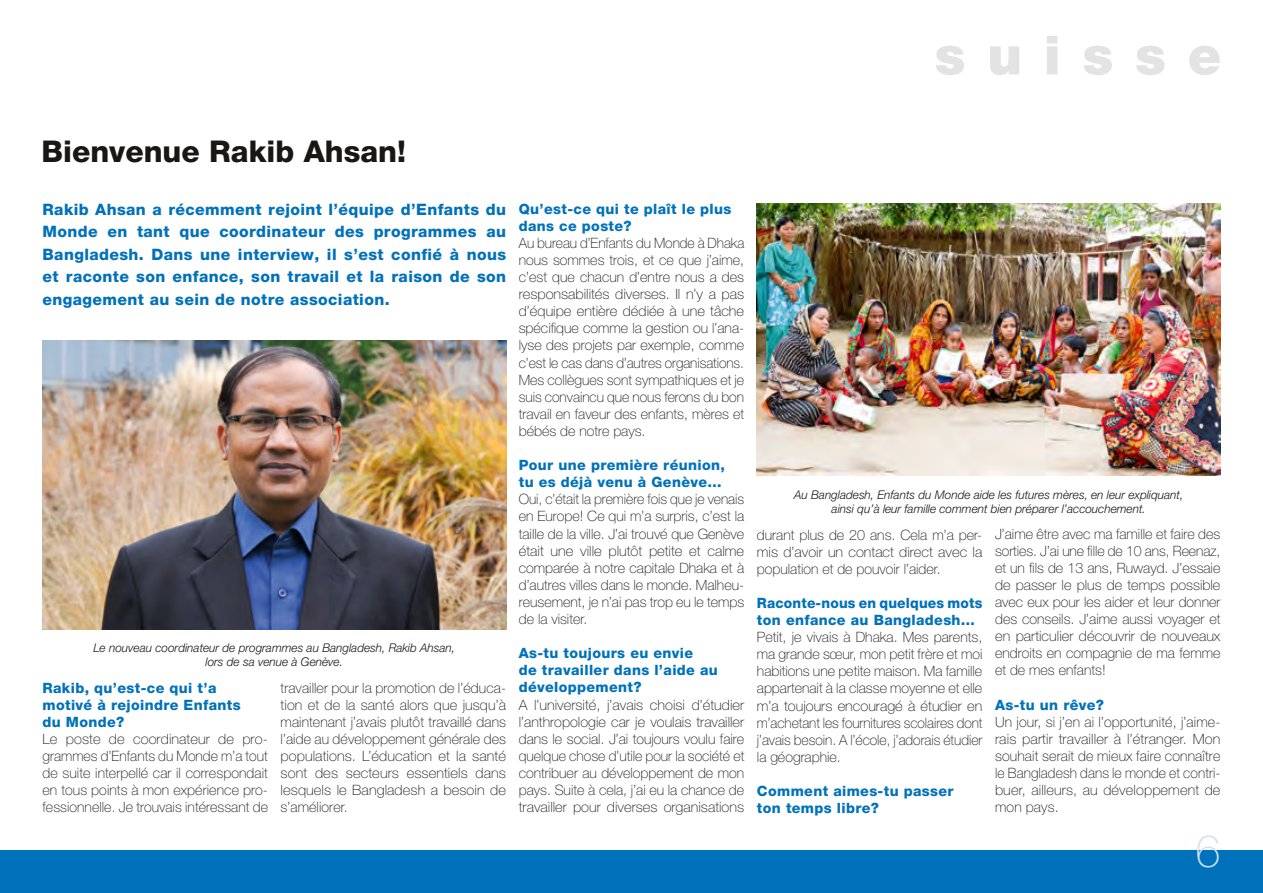
<style>
.page{position:relative;width:1263px;height:893px;background:#fff}
.page>*{position:absolute;margin:0;border:0;box-sizing:border-box;transform-origin:0 0}
.t1{font:900 54px "Helvetica Neue LT Pro";letter-spacing:.4em;color:#e3e3e3}
.t2{font:100 45px "Helvetica Neue LT Pro";color:#d3dff3}
.t3{font:800 30px "Helvetica Neue LT Pro";color:#181716}
.t4{font:800 15.75px/22.5px "Helvetica Neue LT Pro";letter-spacing:.025em;color:#0071bb;text-align:justify}
.t5{font:100 14.25px/17.1px "Helvetica Neue LT Pro";color:#181716;text-align:justify}
.t6{font:800 14.25px/17.1px "Helvetica Neue LT Pro";letter-spacing:.025em;color:#0071bb}
.t7{font:italic 300 12px/14.4px "Helvetica Neue LT Pro";color:#181716;text-align:center}
</style>
<div class="page">
<div style="left:0;top:850px;width:1263px;height:43px;background:#0071bb"></div>
<img style="left:43px;top:340px;width:463px;height:289px">
<img style="left:757px;top:203px;width:463px;height:272px">
<h1 class="t1" style="left:934px;top:23px;width:289px">suisse</h1>
<h3 class="t3" style="left:41px;top:133px;width:366px">Bienvenue Rakib Ahsan!</h3>
<p class="t4" style="left:43px;top:198px;width:465px">Rakib Ahsan a récemment rejoint l’équipe d’Enfants du Monde en tant que coordinateur des programmes au Bangladesh. Dans une interview, il s’est confié à nous et raconte son enfance, son travail et la raison de son engagement au sein de notre association.</p>
<p class="t7" style="left:93px;top:640px;width:363px">Le nouveau coordinateur de programmes au Bangladesh, Rakib Ahsan, lors de sa venue à Genève.</p>
<p class="t6" style="left:43px;top:679px;width:200px">Rakib, qu’est-ce qui t’a motivé à rejoindre Enfants du Monde?</p>
<p class="t5" style="left:43px;top:730px;width:227px">Le poste de coordinateur de pro&shy;grammes d’Enfants du Monde m’a tout de suite interpellé car il correspondait en tous points à mon expérience pro&shy;fessionnelle. Je trouvais intéressant de</p>
<p class="t5" style="left:281px;top:679px;width:227px">travailler pour la promotion de l’éduca&shy;tion et de la santé alors que jusqu’à maintenant j’avais plutôt travaillé dans l’aide au développement générale des populations. L’éducation et la santé sont des secteurs essentiels dans lesquels le Bangladesh a besoin de s’améliorer.</p>
<p class="t6" style="left:519px;top:200px;width:214px">Qu’est-ce qui te plaît le plus dans ce poste?</p>
<p class="t5" style="left:519px;top:234px;width:227px">Au bureau d’Enfants du Monde à Dhaka nous sommes trois, et ce que j’aime, c’est que chacun d’entre nous a des responsabilités diverses. Il n’y a pas d’équipe entière dédiée à une tâche spécifique comme la gestion ou l’ana&shy;lyse des projets par exemple, comme c’est le cas dans d’autres organisations.<br>Mes collègues sont sympathiques et je suis convaincu que nous ferons du bon travail en faveur des enfants, mères et bébés de notre pays.</p>
<p class="t6" style="left:519px;top:456px;width:208px">Pour une première réunion, tu es déjà venu à Genève…</p>
<p class="t5" style="left:519px;top:491px;width:227px">Oui, c’était la première fois que je venais en Europe! Ce qui m’a surpris, c’est la taille de la ville. J’ai trouvé que Genève était une ville plutôt petite et calme comparée à notre capitale Dhaka et à d’autres villes dans le monde. Malheu&shy;reusement, je n’ai pas trop eu le temps de la visiter.</p>
<p class="t6" style="left:519px;top:645px;width:201px">As-tu toujours eu envie<br>de travailler dans l’aide au développement?</p>
<p class="t5" style="left:519px;top:696px;width:227px">A l’université, j’avais choisi d’étudier l’anthropologie car je voulais travailler dans le social. J’ai toujours voulu faire quelque chose d’utile pour la société et contribuer au développement de mon pays. Suite à cela, j’ai eu la chance de travailler pour diverses organisations</p>
<p class="t7" style="left:794px;top:487px;width:391px">Au Bangladesh, Enfants du Monde aide les futures mères, en leur expliquant, ainsi qu’à leur famille comment bien préparer l’accouchement.</p>
<p class="t5" style="left:757px;top:526px;width:227px">durant plus de 20 ans. Cela m’a per&shy;mis d’avoir un contact direct avec la population et de pouvoir l’aider.</p>
<p class="t6" style="left:757px;top:594px;width:227px">Raconte-nous en quelques mots ton enfance au Bangladesh…</p>
<p class="t5" style="left:757px;top:628px;width:227px">Petit, je vivais à Dhaka. Mes parents, ma grande sœur, mon petit frère et moi habitions une petite maison. Ma famille appartenait à la classe moyenne et elle m’a toujours encouragé à étudier en m’achetant les fournitures scolaires dont j’avais besoin. A l’école, j’adorais étudier la géographie.</p>
<p class="t6" style="left:757px;top:782px;width:198px">Comment aimes-tu passer ton temps libre?</p>
<p class="t5" style="left:995px;top:525px;width:227px">J’aime être avec ma famille et faire des sorties. J’ai une fille de 10 ans, Reenaz, et un fils de 13 ans, Ruwayd. J’essaie de passer le plus de temps possible avec eux pour les aider et leur donner des conseils. J’aime aussi voyager et en particulier découvrir de nouveaux endroits en compagnie de ma femme et de mes enfants!</p>
<p class="t6" style="left:995px;top:696px;width:110px">As-tu un rêve?</p>
<p class="t5" style="left:995px;top:713px;width:227px">Un jour, si j’en ai l’opportunité, j’aime&shy;rais partir travailler à l’étranger. Mon souhait serait de mieux faire connaître le Bangladesh dans le monde et contri&shy;buer, ailleurs, au développement de mon pays.</p>
<h2 class="t2" style="left:1195px;top:825px;width:27px">6</h2>
</div>
